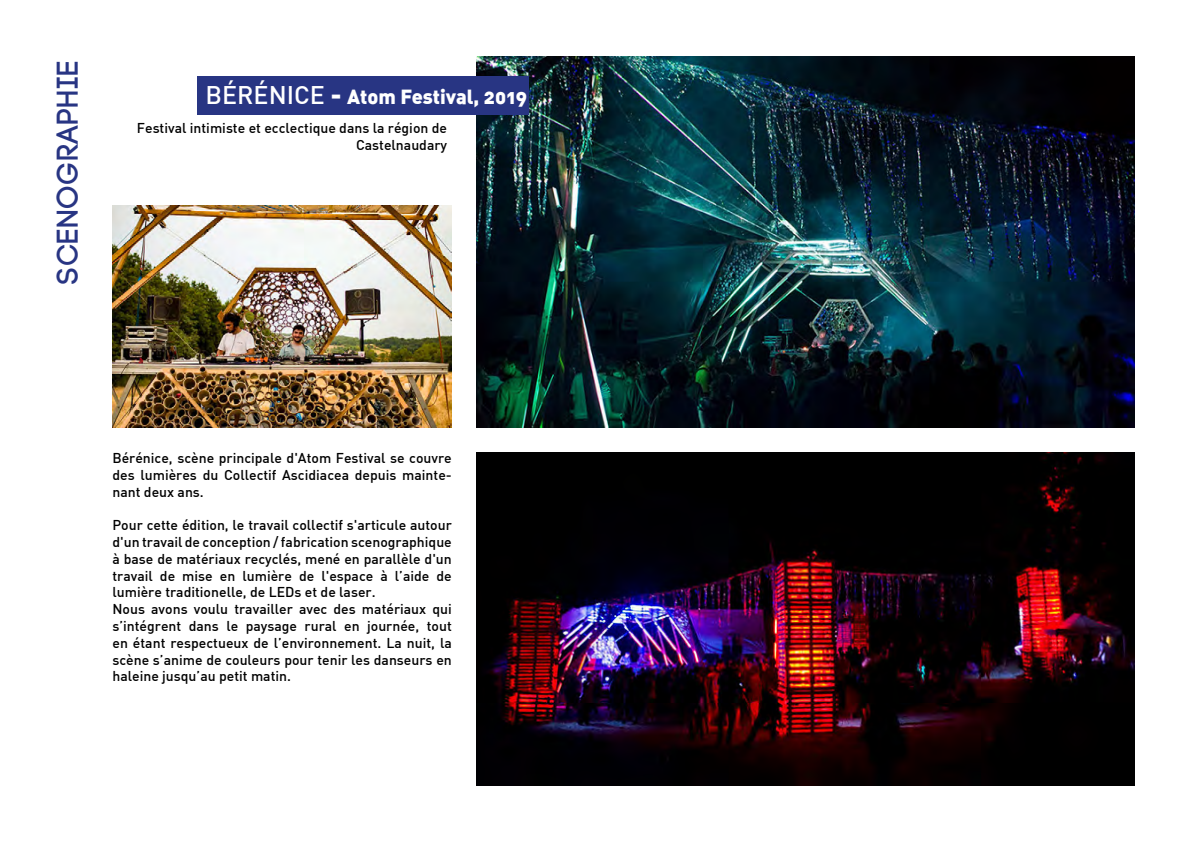
<style>
.page{position:relative;width:1191px;height:842px;background:#fff}
.page>*{position:absolute;margin:0;border:0;box-sizing:border-box;transform-origin:0 0}
.t1{font:700 30px "Code";letter-spacing:.05em;color:#283583}
.t2{font:20px "DIN Black Alternate";color:#fff}
.t3{font:500 14px/16.8px "DIN";color:#000;text-align:justify}
.s1{font-family:"DIN";font-weight:500;font-size:25px}
.s2{font-size:25px}
</style>
<div class="page">
<img style="left:112px;top:205px;width:340px;height:222px">
<img style="left:476px;top:57px;width:658px;height:370px">
<img style="left:476px;top:453px;width:658px;height:332px">
<div style="left:198px;top:77px;width:331px;height:38px;background:#283583"></div>
<h1 class="t1" style="left:52px;top:283px;width:224px;rotate:-90deg">SCENOGRAPHIE</h1>
<h2 class="t2" style="left:206px;top:83px;width:323px"><span class="s1">BÉRÉNICE</span> <span class="s2">-</span> Atom Festival, 2019</h2>
<p class="t3" style="left:137px;top:119px;width:312px;text-align:right">Festival intimiste et ecclectique dans la région de<br>Castelnaudary</p>
<p class="t3" style="left:112px;top:449px;width:341px">Bérénice, scène principale d'Atom Festival se couvre des lumières du Collectif Ascidiacea depuis mainte&shy;nant deux ans.</p>
<p class="t3" style="left:112px;top:516px;width:341px;text-align:left">Pour cette édition, le travail collectif s'articule autour d'un travail de conception / fabrication scenographique à base de matériaux recyclés, mené en parallèle d'un travail de mise en lumière de l'espace à l’aide de lumière traditionelle, de LEDs et de laser.<br>Nous avons voulu travailler avec des matériaux qui s’intégrent dans le paysage rural en journée, tout en étant respectueux de l’environnement. La nuit, la scène s’anime de couleurs pour tenir les danseurs en haleine jusqu’au petit matin.</p>
</div>
